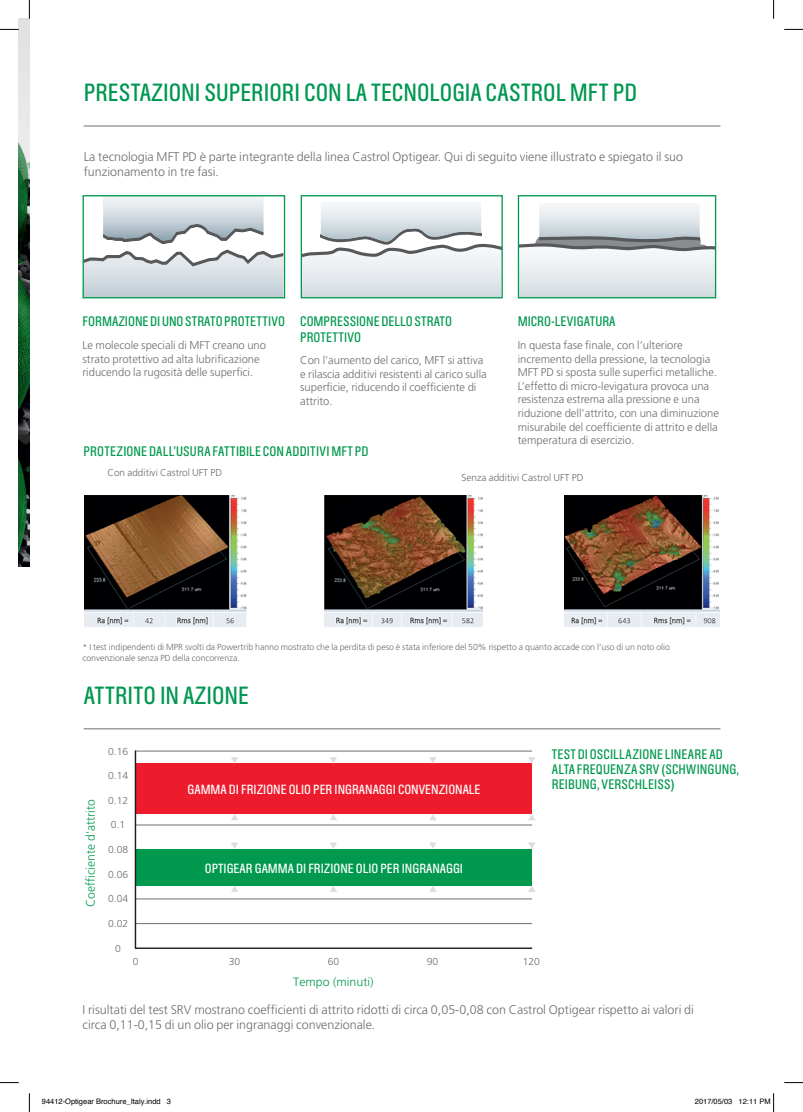
<style>
.page{position:relative;width:803px;height:1112px;background:#fff}
.page>*{position:absolute;margin:0;border:0;box-sizing:border-box;transform-origin:0 0}
.t1{font:22.5px "Castrol Sans Con";color:#009751}
.t2{font:300 12.5px/15px "Frutiger";color:#6c6d70}
.t3{font:12.5px/15px "Castrol Sans Con";letter-spacing:.005em;color:#00994e}
.t4{font:300 12.38px "Frutiger";color:#00994e}
.t5{font:12px "Castrol Sans Con";color:#fff}
.t6{font:300 12px "Frutiger";color:#00994e}
.t7{font:300 11.25px/13.5px "Frutiger";color:#6c6d70}
.t8{font:300 10.12px "Frutiger";color:#6c6d70}
.t9{font:300 10px "Frutiger";color:#6c6d70}
.t10{font:300 8.75px/10.5px "Frutiger";color:#6c6d70}
.t11{font:7.5px "Helvetica";color:#000}
</style>
<div class="page">
<svg style="left:85px;top:197px;width:198px;height:99px"></svg>
<div style="left:83px;top:195px;width:202px;height:103px;border:1px solid #00994e"></div>
<svg style="left:303px;top:204px;width:198px;height:92px"></svg>
<div style="left:301px;top:195px;width:202px;height:103px;border:1px solid #00994e"></div>
<svg style="left:520px;top:204px;width:194px;height:92px"></svg>
<div style="left:518px;top:195px;width:198px;height:103px;border:1px solid #00994e"></div>
<img style="left:84px;top:495px;width:162px;height:132px">
<img style="left:325px;top:495px;width:158px;height:132px">
<img style="left:565px;top:495px;width:155px;height:132px">
<img style="left:19px;top:19px;width:10px;height:547px">
<hr style="left:84px;top:126px;width:636px;height:1px;background:#6c6d70">
<hr style="left:84px;top:728px;width:636px;height:1px;background:#6c6d70">
<hr style="left:136px;top:750px;width:396px;height:1px;background:#6c6d70">
<hr style="left:136px;top:824px;width:396px;height:1px;background:#6c6d70">
<hr style="left:136px;top:898px;width:396px;height:1px;background:#6c6d70">
<hr style="left:136px;top:923px;width:396px;height:1px;background:#6c6d70">
<hr style="left:136px;top:947px;width:396px;height:1px;background:#231f20">
<div style="left:136px;top:848px;width:396px;height:37px;background:#00994e"></div>
<div style="left:136px;top:763px;width:396px;height:50px;background:#ee1b2d"></div>
<hr style="left:135px;top:750px;width:1px;height:197px;background:#231f20">
<svg style="left:231px;top:885px;width:7px;height:6px"></svg>
<svg style="left:330px;top:885px;width:7px;height:6px"></svg>
<svg style="left:429px;top:885px;width:7px;height:6px"></svg>
<svg style="left:528px;top:885px;width:7px;height:6px"></svg>
<svg style="left:528px;top:842px;width:7px;height:6px"></svg>
<svg style="left:429px;top:842px;width:7px;height:6px"></svg>
<svg style="left:330px;top:842px;width:7px;height:6px"></svg>
<svg style="left:231px;top:842px;width:7px;height:6px"></svg>
<svg style="left:231px;top:813px;width:7px;height:7px"></svg>
<svg style="left:330px;top:813px;width:7px;height:7px"></svg>
<svg style="left:429px;top:813px;width:7px;height:7px"></svg>
<svg style="left:528px;top:813px;width:7px;height:7px"></svg>
<svg style="left:528px;top:757px;width:7px;height:6px"></svg>
<svg style="left:429px;top:757px;width:7px;height:6px"></svg>
<svg style="left:330px;top:757px;width:7px;height:6px"></svg>
<svg style="left:231px;top:757px;width:7px;height:6px"></svg>
<svg style="left:0;top:29px;width:19px;height:1px"></svg>
<svg style="left:784px;top:29px;width:19px;height:1px"></svg>
<svg style="left:0;top:1082px;width:19px;height:1px"></svg>
<svg style="left:784px;top:1082px;width:19px;height:1px"></svg>
<svg style="left:29px;top:0;width:1px;height:19px"></svg>
<svg style="left:29px;top:1093px;width:1px;height:18px"></svg>
<svg style="left:773px;top:0;width:1px;height:19px"></svg>
<svg style="left:773px;top:1093px;width:1px;height:18px"></svg>
<h1 class="t1" style="left:84px;top:78px;width:555px">PRESTAZIONI SUPERIORI CON LA TECNOLOGIA CASTROL MFT PD</h1>
<p class="t2" style="left:84px;top:149px;width:601px">La tecnologia MFT PD è parte integrante della linea Castrol Optigear. Qui di seguito viene illustrato e spiegato il suo funzionamento in tre fasi.</p>
<p class="t3" style="left:83px;top:314px;width:204px">FORMAZIONE DI UNO STRATO PROTETTIVO</p>
<p class="t7" style="left:83px;top:339px;width:185px">Le molecole speciali di MFT creano uno strato protettivo ad alta lubrificazione riducendo la rugosità delle superfici.</p>
<p class="t3" style="left:300px;top:314px;width:153px">COMPRESSIONE DELLO STRATO<br>PROTETTIVO</p>
<p class="t7" style="left:300px;top:354px;width:188px">Con l’aumento del carico, MFT si attiva e rilascia additivi resistenti al carico sulla superficie, riducendo il coefficiente di attrito.</p>
<p class="t3" style="left:84px;top:443px;width:286px">PROTEZIONE DALL’USURA FATTIBILE CON ADDITIVI MFT PD</p>
<p class="t3" style="left:518px;top:314px;width:99px">MICRO-LEVIGATURA</p>
<p class="t7" style="left:518px;top:339px;width:203px">In questa fase finale, con l’ulteriore incremento della pressione, la tecnologia MFT PD si sposta sulle superfici metalliche.<br>L’effetto di micro-levigatura provoca una resistenza estrema alla pressione e una riduzione dell’attrito, con una diminuzione misurabile del coefficiente di attrito e della temperatura di esercizio.</p>
<p class="t9" style="left:107px;top:466px;width:116px">Con additivi Castrol UFT PD</p>
<p class="t9" style="left:461px;top:471px;width:124px">Senza additivi Castrol UFT PD</p>
<p class="t10" style="left:83px;top:642px;width:589px">* I test indipendenti di MPR svolti da Powertrib hanno mostrato che la perdita di peso è stata inferiore del 50% rispetto a quanto accade con l’uso di un noto olio convenzionale senza PD della concorrenza.</p>
<h1 class="t1" style="left:84px;top:681px;width:167px">ATTRITO IN AZIONE</h1>
<p class="t4" style="left:83px;top:906px;width:109px;rotate:-90deg">Coefficiente d'attrito</p>
<p class="t8" style="left:108px;top:745px;width:22px">0.16</p>
<p class="t8" style="left:108px;top:769px;width:22px">0.14</p>
<p class="t8" style="left:108px;top:794px;width:22px">0.12</p>
<p class="t8" style="left:111px;top:819px;width:16px">0.1</p>
<p class="t8" style="left:108px;top:843px;width:22px">0.08</p>
<p class="t8" style="left:108px;top:868px;width:22px">0.06</p>
<p class="t8" style="left:108px;top:892px;width:22px">0.04</p>
<p class="t8" style="left:108px;top:917px;width:22px">0.02</p>
<p class="t8" style="left:115px;top:942px;width:7px">0</p>
<p class="t8" style="left:133px;top:955px;width:7px">0</p>
<p class="t5" style="left:188px;top:781px;width:294px">GAMMA DI FRIZIONE OLIO PER INGRANAGGI CONVENZIONALE</p>
<p class="t5" style="left:205px;top:860px;width:260px">OPTIGEAR GAMMA DI FRIZIONE OLIO PER INGRANAGGI</p>
<p class="t3" style="left:552px;top:746px;width:189px">TEST DI OSCILLAZIONE LINEARE AD<br>ALTA FREQUENZA SRV (SCHWINGUNG,<br>REIBUNG, VERSCHLEISS)</p>
<p class="t8" style="left:229px;top:955px;width:13px">30</p>
<p class="t8" style="left:328px;top:955px;width:13px">60</p>
<p class="t6" style="left:293px;top:974px;width:82px">Tempo (minuti)</p>
<p class="t8" style="left:427px;top:955px;width:13px">90</p>
<p class="t8" style="left:523px;top:955px;width:19px">120</p>
<p class="t2" style="left:83px;top:1001px;width:613px">I risultati del test SRV mostrano coefficienti di attrito ridotti di circa 0,05-0,08 con Castrol Optigear rispetto ai valori di circa 0,11-0,15 di un olio per ingranaggi convenzionale.</p>
<p class="t11" style="left:42px;top:1095px;width:131px">94412-Optigear Brochure_Italy.indd 3</p>
<p class="t11" style="left:695px;top:1095px;width:77px">2017/05/03 12:11 PM</p>
</div>
